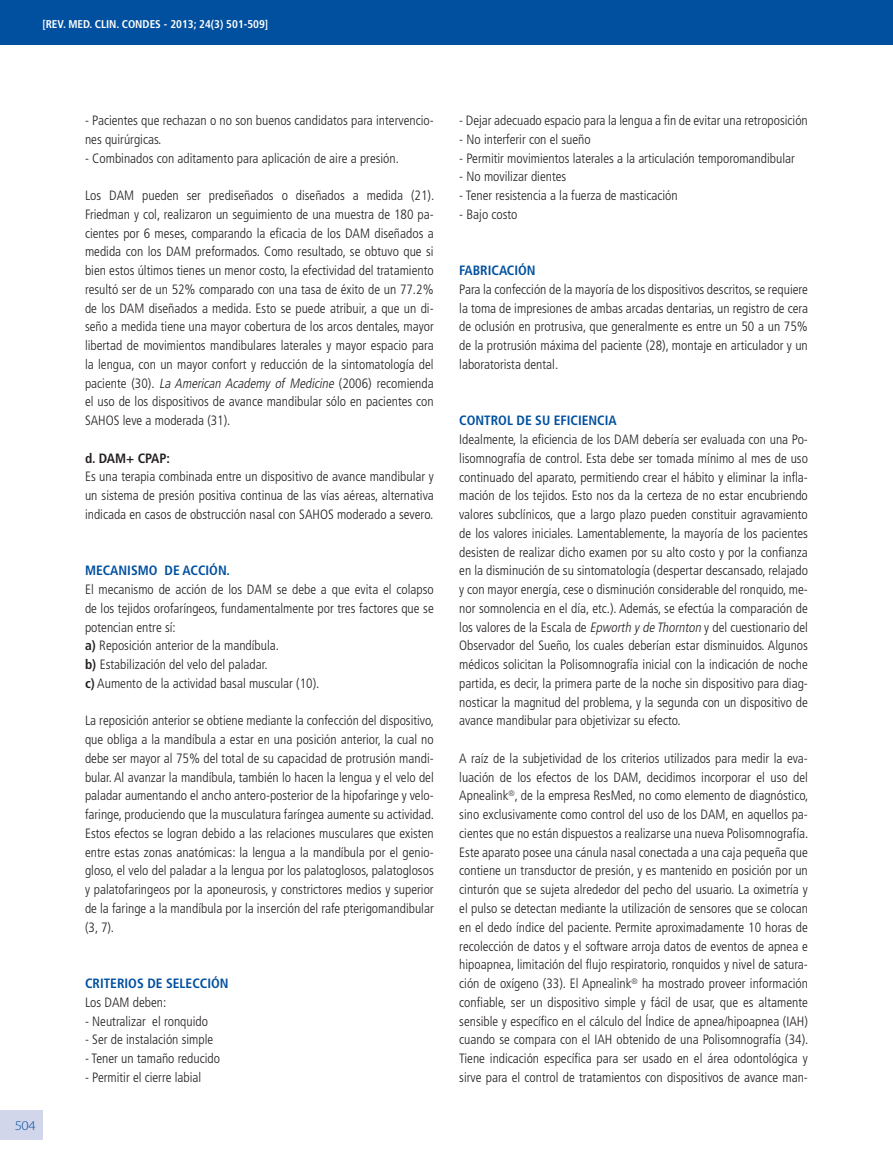
<style>
.page{position:relative;width:893px;height:1170px;background:#fff}
.page>*{position:absolute;margin:0;border:0;box-sizing:border-box;transform-origin:0 0}
.t1{font:300 condensed 13.5px/18.8px "Frutiger";color:#231f20;text-align:justify}
.t2{font:700 condensed 13.5px "Frutiger";color:#01509f}
.t3{font:700 condensed 13.5px "Frutiger";color:#231f20}
.t4{font:300 13.5px "Myriad Pro";color:#01509f;scale:1.1 1}
.t5{font:700 condensed 11.25px "Frutiger";color:#fff}
.s1{font-style:italic}
.s2{font-weight:700}
</style>
<div class="page">
<div style="left:0;top:1110px;width:43px;height:30px;background:#d2d6eb"></div>
<div style="left:0;top:0;width:893px;height:44px;background:#01509f"></div>
<p class="t5" style="left:42px;top:17px;width:227px">[REV. MED. CLIN. CONDES - 2013; 24(3) 501-509]</p>
<p class="t4" style="left:15px;top:1117px;width:21px">504</p>
<p class="t1" style="left:85px;top:111px;width:350px">- Pacientes que rechazan o no son buenos candidatos para intervencio&shy;nes quirúrgicas.</p>
<p class="t1" style="left:85px;top:149px;width:315px">- Combinados con aditamento para aplicación de aire a presión.</p>
<p class="t1" style="left:85px;top:186px;width:351px">Los DAM pueden ser prediseñados o diseñados a medida (21).<br>Friedman y col, realizaron un seguimiento de una muestra de 180 pa&shy;cientes por 6 meses, comparando la eficacia de los DAM diseñados a medida con los DAM preformados. Como resultado, se obtuvo que si bien estos últimos tienes un menor costo, la efectividad del tratamiento resultó ser de un 52% comparado con una tasa de éxito de un 77.2% de los DAM diseñados a medida. Esto se puede atribuir, a que un di&shy;seño a medida tiene una mayor cobertura de los arcos dentales, mayor libertad de movimientos mandibulares laterales y mayor espacio para la lengua, con un mayor confort y reducción de la sintomatología del paciente (30). <span class="s1">La American Academy of Medicine</span> (2006) recomienda el uso de los dispositivos de avance mandibular sólo en pacientes con SAHOS leve a moderada (31).</p>
<p class="t3" style="left:85px;top:450px;width:86px">d. DAM+ CPAP:</p>
<p class="t1" style="left:85px;top:467px;width:350px">Es una terapia combinada entre un dispositivo de avance mandibular y un sistema de presión positiva continua de las vías aéreas, alternativa indicada en casos de obstrucción nasal con SAHOS moderado a severo.</p>
<p class="t2" style="left:85px;top:562px;width:146px">MECANISMO DE ACCIÓN.</p>
<p class="t1" style="left:85px;top:580px;width:350px;text-align:left">El mecanismo de acción de los DAM se debe a que evita el colapso de los tejidos orofaríngeos, fundamentalmente por tres factores que se potencian entre sí:<br><span class="s2">a)</span> Reposición anterior de la mandíbula.<br><span class="s2">b)</span> Estabilización del velo del paladar.<br><span class="s2">c)</span> Aumento de la actividad basal muscular (10).</p>
<p class="t1" style="left:85px;top:711px;width:351px">La reposición anterior se obtiene mediante la confección del dispositivo, que obliga a la mandíbula a estar en una posición anterior, la cual no debe ser mayor al 75% del total de su capacidad de protrusión mandi&shy;bular. Al avanzar la mandíbula, también lo hacen la lengua y el velo del paladar aumentando el ancho antero-posterior de la hipofaringe y velo&shy;faringe, produciendo que la musculatura faríngea aumente su actividad.<br>Estos efectos se logran debido a las relaciones musculares que existen entre estas zonas anatómicas: la lengua a la mandíbula por el genio&shy;gloso, el velo del paladar a la lengua por los palatoglosos, palatoglosos y palatofaringeos por la aponeurosis, y constrictores medios y superior de la faringe a la mandíbula por la inserción del rafe pterigomandibular (3, 7).</p>
<p class="t2" style="left:85px;top:975px;width:145px">CRITERIOS DE SELECCIÓN</p>
<p class="t1" style="left:85px;top:992px;width:83px">Los DAM deben:</p>
<p class="t1" style="left:85px;top:1011px;width:125px">- Neutralizar el ronquido</p>
<p class="t1" style="left:85px;top:1030px;width:130px">- Ser de instalación simple</p>
<p class="t1" style="left:85px;top:1049px;width:137px">- Tener un tamaño reducido</p>
<p class="t1" style="left:85px;top:1067px;width:118px">- Permitir el cierre labial</p>
<p class="t1" style="left:459px;top:111px;width:350px">- Dejar adecuado espacio para la lengua a fin de evitar una retroposición</p>
<p class="t1" style="left:459px;top:130px;width:133px">- No interferir con el sueño</p>
<p class="t1" style="left:459px;top:149px;width:337px">- Permitir movimientos laterales a la articulación temporomandibular</p>
<p class="t1" style="left:459px;top:167px;width:109px">- No movilizar dientes</p>
<p class="t1" style="left:459px;top:186px;width:220px">- Tener resistencia a la fuerza de masticación</p>
<p class="t1" style="left:459px;top:205px;width:60px">- Bajo costo</p>
<p class="t2" style="left:459px;top:262px;width:78px">FABRICACIÓN</p>
<p class="t1" style="left:459px;top:280px;width:350px">Para la confección de la mayoría de los dispositivos descritos, se requiere la toma de impresiones de ambas arcadas dentarias, un registro de cera de oclusión en protrusiva, que generalmente es entre un 50 a un 75% de la protrusión máxima del paciente (28), montaje en articulador y un laboratorista dental.</p>
<p class="t2" style="left:459px;top:412px;width:159px">CONTROL DE SU EFICIENCIA</p>
<p class="t1" style="left:459px;top:430px;width:350px">Idealmente, la eficiencia de los DAM debería ser evaluada con una Po&shy;lisomnografía de control. Esta debe ser tomada mínimo al mes de uso continuado del aparato, permitiendo crear el hábito y eliminar la infla&shy;mación de los tejidos. Esto nos da la certeza de no estar encubriendo valores subclínicos, que a largo plazo pueden constituir agravamiento de los valores iniciales. Lamentablemente, la mayoría de los pacientes desisten de realizar dicho examen por su alto costo y por la confianza en la disminución de su sintomatología (despertar descansado, relajado y con mayor energía, cese o disminución considerable del ronquido, me&shy;nor somnolencia en el día, etc.). Además, se efectúa la comparación de los valores de la Escala de <span class="s1">Epworth yde Thornton</span> y del cuestionario del Observador del Sueño, los cuales deberían estar disminuidos. Algunos médicos solicitan la Polisomnografía inicial con la indicación de noche partida, es decir, la primera parte de la noche sin dispositivo para diag&shy;nosticar la magnitud del problema, y la segunda con un dispositivo de avance mandibular para objetivizar su efecto.</p>
<p class="t1" style="left:459px;top:749px;width:351px">A raíz de la subjetividad de los criterios utilizados para medir la eva&shy;luación de los efectos de los DAM, decidimos incorporar el uso del Apnealink<sup>®</sup>, de la empresa ResMed, no como elemento de diagnóstico, sino exclusivamente como control del uso de los DAM, en aquellos pa&shy;cientes que no están dispuestos a realizarse una nueva Polisomnografía.<br>Este aparato posee una cánula nasal conectada a una caja pequeña que contiene un transductor de presión, y es mantenido en posición por un cinturón que se sujeta alrededor del pecho del usuario. La oximetría y el pulso se detectan mediante la utilización de sensores que se colocan en el dedo índice del paciente. Permite aproximadamente 10 horas de recolección de datos y el software arroja datos de eventos de apnea e hipoapnea, limitación del flujo respiratorio, ronquidos y nivel de satura&shy;ción de oxígeno (33). El Apnealink<sup>®</sup> ha mostrado proveer información confiable, ser un dispositivo simple y fácil de usar, que es altamente sensible y específico en el cálculo del Índice de apnea/hipoapnea (IAH) cuando se compara con el IAH obtenido de una Polisomnografía (34).<br>Tiene indicación específica para ser usado en el área odontológica y sirve para el control de tratamientos con dispositivos de avance man-</p>
</div>
